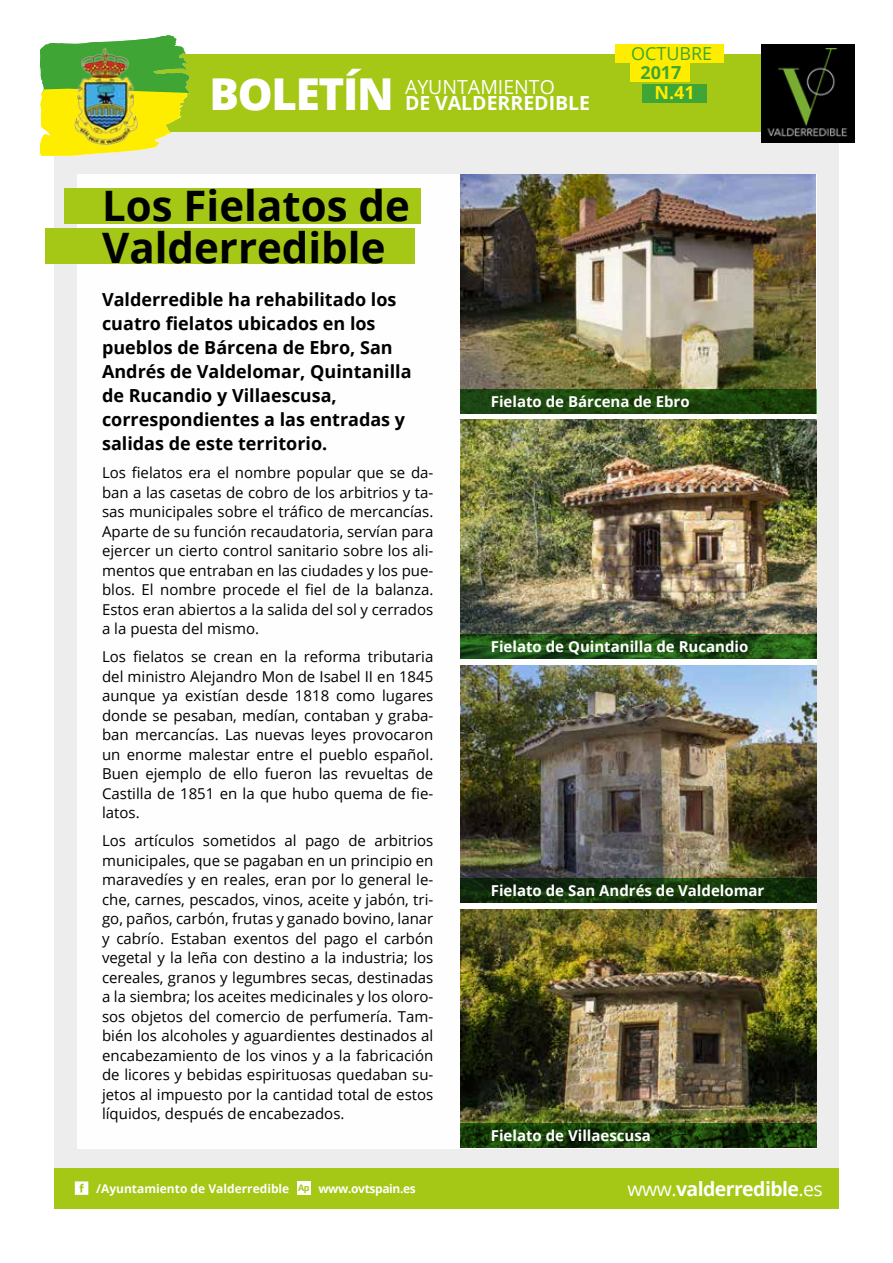
<style>
.page{position:relative;width:893px;height:1263px;background:#fff}
.page>*{position:absolute;margin:0;border:0;box-sizing:border-box;transform-origin:0 0}
.t1{font:800 43.95px "Open Sans";letter-spacing:-.03em;color:#fff}
.t2{font:700 42px/42px "Open Sans";color:#000}
.t3{font:700 19.5px "Open Sans";letter-spacing:-.03em;color:#fff}
.t4{font:700 19.5px "Open Sans";color:#fff}
.t5{font:19.5px "Open Sans";color:#fff}
.t6{font:700 18px/24px "Open Sans";color:#000}
.t7{font:18px "Open Sans";color:#3fa535}
.t8{font:700 18px "Open Sans";color:#3fa535}
.t9{font:700 18px "Open Sans";color:#ffed00}
.t10{font:15px/19.5px "Open Sans";color:#000;text-align:justify}
.t11{font:700 15px "Open Sans";color:#fff}
.t12{font:700 12px "Open Sans";color:#fff}
.s1{font-size:9px;color:#a5c715}
.s2{font-weight:400}
</style>
<div class="page">
<div style="left:54px;top:1167px;width:785px;height:42px;background:#a5c715"></div>
<div style="left:54px;top:54px;width:785px;height:1113px;background:#ededed"></div>
<div style="left:54px;top:54px;width:714px;height:78px;background:#a5c715"></div>
<img style="left:40px;top:35px;width:150px;height:121px">
<div style="left:761px;top:44px;width:94px;height:98px;background:#000"></div>
<img style="left:767px;top:48px;width:81px;height:89px">
<div style="left:616px;top:44px;width:108px;height:18px;background:#ffed00"></div>
<div style="left:642px;top:84px;width:64px;height:18px;background:#3fa535"></div>
<div style="left:630px;top:64px;width:59px;height:18px;background:#ffed00"></div>
<div style="left:77px;top:174px;width:739px;height:975px;background:#fefefe"></div>
<svg style="left:75px;top:1181px;width:13px;height:14px"></svg>
<div style="left:297px;top:1181px;width:14px;height:14px;background:#fff"></div>
<div style="left:64px;top:188px;width:357px;height:36px;background:#a5c715"></div>
<div style="left:45px;top:228px;width:369px;height:36px;background:#a5c715"></div>
<img style="left:460px;top:909px;width:356px;height:239px">
<img style="left:460px;top:419px;width:356px;height:215px">
<img style="left:460px;top:665px;width:356px;height:238px">
<img style="left:460px;top:174px;width:356px;height:215px">
<svg style="left:460px;top:389px;width:356px;height:25px;background:#1c450d"></svg>
<svg style="left:460px;top:634px;width:356px;height:25px;background:#1f5116"></svg>
<svg style="left:460px;top:878px;width:356px;height:24px;background:#12310b"></svg>
<svg style="left:460px;top:1123px;width:356px;height:24px;background:#183d0a"></svg>
<h1 class="t1" style="left:209px;top:61px;width:186px">BOLETÍN</h1>
<h3 class="t5" style="left:405px;top:73px;width:151px">AYUNTAMIENTO</h3>
<h3 class="t4" style="left:405px;top:89px;width:187px">DE VALDERREDIBLE</h3>
<p class="t7" style="left:631px;top:41px;width:83px">OCTUBRE</p>
<p class="t8" style="left:640px;top:60px;width:43px">2017</p>
<p class="t9" style="left:654px;top:80px;width:42px">N.41</p>
<h2 class="t2" style="left:102px;top:183px;width:309px">Los Fielatos de<br>Valderredible</h2>
<p class="t6" style="left:102px;top:287px;width:311px">Valderredible ha rehabilitado los cuatro fielatos ubicados en los pueblos de Bárcena de Ebro, San<br>Andrés de Valdelomar, Quintanilla de Rucandio y Villaescusa, correspondientes a las entradas y salidas de este territorio.</p>
<p class="t10" style="left:102px;top:462px;width:333px">Los fielatos era el nombre popular que se da&shy;ban a las casetas de cobro de los arbitrios y ta&shy;sas municipales sobre el tráfico de mercancías.<br>Aparte de su función recaudatoria, servían para ejercer un cierto control sanitario sobre los ali&shy;mentos que entraban en las ciudades y los pue&shy;blos. El nombre procede el fiel de la balanza.<br>Estos eran abiertos a la salida del sol y cerrados a la puesta del mismo.</p>
<p class="t10" style="left:102px;top:646px;width:333px">Los fielatos se crean en la reforma tributaria del ministro Alejandro Mon de Isabel II en 1845 aunque ya existían desde 1818 como lugares donde se pesaban, medían, contaban y graba&shy;ban mercancías. Las nuevas leyes provocaron un enorme malestar entre el pueblo español.<br>Buen ejemplo de ello fueron las revueltas de Castilla de 1851 en la que hubo quema de fie&shy;latos.</p>
<p class="t10" style="left:102px;top:830px;width:333px">Los artículos sometidos al pago de arbitrios municipales, que se pagaban en un principio en maravedíes y en reales, eran por lo general le&shy;che, carnes, pescados, vinos, aceite y jabón, tri&shy;go, paños, carbón, frutas y ganado bovino, lanar y cabrío. Estaban exentos del pago el carbón vegetal y la leña con destino a la industria; los cereales, granos y legumbres secas, destinadas a la siembra; los aceites medicinales y los oloro&shy;sos objetos del comercio de perfumería. Tam&shy;bién los alcoholes y aguardientes destinados al encabezamiento de los vinos y a la fabricación de licores y bebidas espirituosas quedaban su&shy;jetos al impuesto por la cantidad total de estos líquidos, después de encabezados.</p>
<p class="t12" style="left:96px;top:1180px;width:321px">/Ayuntamiento de Valderredible <span class="s1">Ap</span> www.ovtspain.es</p>
<p class="t11" style="left:491px;top:391px;width:200px">Fielato de Bárcena de Ebro</p>
<p class="t11" style="left:491px;top:636px;width:259px">Fielato de Quintanilla de Rucandio</p>
<p class="t11" style="left:491px;top:880px;width:275px">Fielato de San Andrés de Valdelomar</p>
<p class="t11" style="left:491px;top:1125px;width:162px">Fielato de Villaescusa</p>
<h3 class="t3" style="left:628px;top:1175px;width:197px"><span class="s2">www.</span>valderredible<span class="s2">.es</span></h3>
</div>
